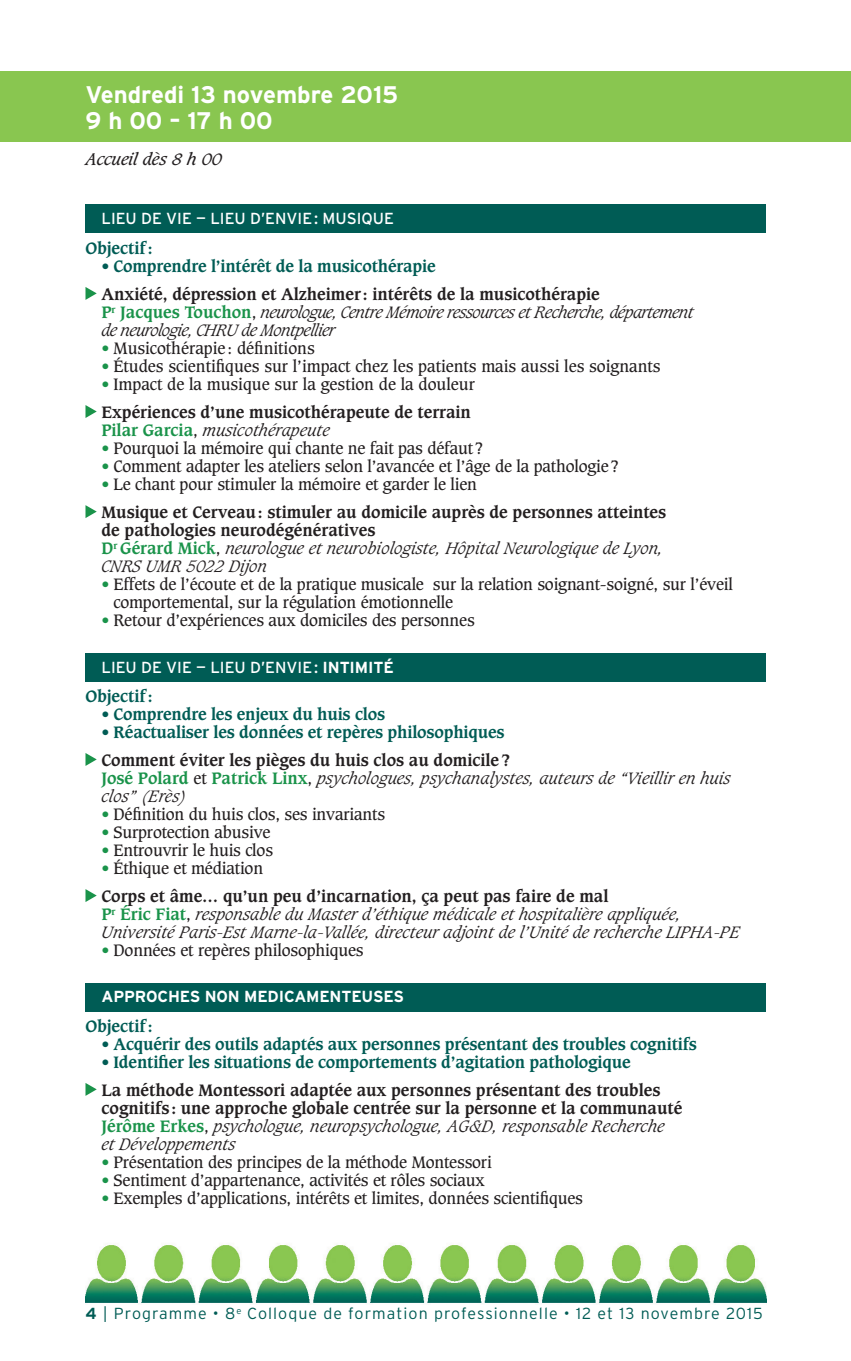
<style>
.page{position:relative;width:851px;height:1361px;background:#fff}
.page>*{position:absolute;margin:0;border:0;box-sizing:border-box;transform-origin:0 0}
.t1{font:700 24px/26px "Interstate";color:#fff}
.t2{font:16px/18px "Caxton";letter-spacing:-.01em;color:#231f20}
.t3{font:700 16px/28px "Caxton";color:#231f20}
.t4{font:italic 300 16px/18px "Caxton";color:#231f20}
.t5{font:700 16px "Caxton";letter-spacing:-.01em;color:#005c55}
.t6{font:italic 300 16px/18px "Caxton";letter-spacing:-.04em;color:#231f20}
.t7{font:300 16px "Interstate";letter-spacing:.065em;color:#005c55}
.t8{font:16px "Interstate";color:#fff}
.t9{font:700 16px "Interstate";letter-spacing:-.01em;color:#fff}
.t10{font:italic 16px "Caxton";color:#231f20}
.s1{font-weight:700;font-style:normal}
.s2{font-weight:700;font-style:normal;color:#1a934a}
.s3{font-weight:400;font-style:normal}
.s4{color:#1a934a}
.s5{font-weight:400;color:#1a934a}
.s6{font-weight:400}
.s7{font-weight:700}
.s8{font-weight:300;font-style:italic}
</style>
<div class="page">
<div style="left:85px;top:983px;width:681px;height:29px;background:#005c55"></div>
<div style="left:85px;top:653px;width:681px;height:28px;background:#005c55"></div>
<img style="left:85px;top:1244px;width:681px;height:59px">
<div style="left:0;top:71px;width:850px;height:71px;background:#89c650"></div>
<div style="left:85px;top:204px;width:681px;height:29px;background:#005c55"></div>
<svg style="left:85px;top:287px;width:12px;height:13px"></svg>
<svg style="left:85px;top:405px;width:12px;height:13px"></svg>
<svg style="left:85px;top:505px;width:12px;height:13px"></svg>
<svg style="left:85px;top:753px;width:12px;height:13px"></svg>
<svg style="left:85px;top:889px;width:12px;height:13px"></svg>
<svg style="left:85px;top:1083px;width:12px;height:13px"></svg>
<h1 class="t1" style="left:85px;top:84px;width:314px">Vendredi 13 novembre 2015<br>9 h 00 – 17 h 00</h1>
<p class="t10" style="left:85px;top:152px;width:138px">Accueil dès 8 h 00</p>
<p class="t8" style="left:101px;top:213px;width:294px">LIEU DE VIE — LIEU D’ENVIE : MUSIQUE</p>
<p class="t5" style="left:85px;top:241px;width:68px">Objectif :</p>
<p class="t5" style="left:101px;top:259px;width:335px">• Comprendre l’intérêt de la musicothérapie</p>
<p class="t6" style="left:101px;top:286px;width:593px"><span class="s1">Anxiété, dépression et Alzheimer : intérêts de la musicothérapie<br></span><span class="s2">P</span><sup>r</sup> <span class="s2">Jacques Touchon</span><span class="s3">,</span> neurologue, Centre Mémoire ressources et Recherche, département de neurologie, CHRU de Montpellier</p>
<p class="t2" style="left:101px;top:340px;width:215px"><span class="s4">•</span> Musicothérapie : définitions</p>
<p class="t2" style="left:101px;top:358px;width:560px"><span class="s4">•</span> Études scientifiques sur l’impact chez les patients mais aussi les soignants</p>
<p class="t3" style="left:101px;top:371px;width:375px"><span class="s5">•</span> <span class="s6">Impact de la musique sur la gestion de la douleur<br></span>Expériences d’une musicothérapeute de terrain</p>
<p class="t4" style="left:101px;top:422px;width:230px"><span class="s2">Pilar Garcia</span><span class="s3">,</span> musicothérapeute</p>
<p class="t2" style="left:101px;top:440px;width:383px"><span class="s4">•</span> Pourquoi la mémoire qui chante ne fait pas défaut ?</p>
<p class="t2" style="left:101px;top:458px;width:519px"><span class="s4">•</span> Comment adapter les ateliers selon l’avancée et l’âge de la pathologie ?</p>
<p class="t3" style="left:101px;top:471px;width:566px"><span class="s5">•</span> <span class="s6">Le chant pour stimuler la mémoire et garder le lien<br></span>Musique et Cerveau : stimuler au domicile auprès de personnes atteintes</p>
<p class="t4" style="left:101px;top:522px;width:563px"><span class="s1">de pathologies neurodégénératives<br></span><span class="s2">D</span><sup>r</sup> <span class="s2">Gérard Mick</span><span class="s3">,</span> neurologue et neurobiologiste, Hôpital Neurologique de Lyon,<br>CNRS UMR 5022 Dijon</p>
<p class="t2" style="left:113px;top:576px;width:620px;text-indent:-12px"><span class="s4">•</span> Effets de l’écoute et de la pratique musicale sur la relation soignant-soigné, sur l’éveil comportemental, sur la régulation émotionnelle</p>
<p class="t2" style="left:101px;top:612px;width:374px"><span class="s4">•</span> Retour d’expériences aux domiciles des personnes</p>
<p class="t8" style="left:101px;top:661px;width:294px">LIEU DE VIE — LIEU D’ENVIE : <span class="s7">INTIMITÉ</span></p>
<p class="t5" style="left:85px;top:688px;width:68px">Objectif :</p>
<p class="t5" style="left:101px;top:706px;width:285px">• Comprendre les enjeux du huis clos</p>
<p class="t5" style="left:101px;top:724px;width:404px">• Réactualiser les données et repères philosophiques</p>
<p class="t4" style="left:101px;top:752px;width:630px"><span class="s1">Comment éviter les pièges du huis clos au domicile ?<br></span><span class="s2">José Polard</span> <span class="s3">et</span> <span class="s2">Patrick Linx</span><span class="s3">,</span> psychologues, psychanalystes, auteurs de “Vieillir en huis clos” (Erès)</p>
<p class="t2" style="left:101px;top:806px;width:285px"><span class="s4">•</span> Définition du huis clos, ses invariants</p>
<p class="t2" style="left:101px;top:824px;width:170px"><span class="s4">•</span> Surprotection abusive</p>
<p class="t2" style="left:101px;top:842px;width:173px"><span class="s4">•</span> Entrouvrir le huis clos</p>
<p class="t3" style="left:101px;top:855px;width:508px"><span class="s5">•</span> <span class="s6">Éthique et médiation<br></span>Corps et âme… qu’un peu d’incarnation, ça peut pas faire de mal</p>
<p class="t4" style="left:101px;top:906px;width:639px"><span class="s2">P</span><sup>r</sup> <span class="s2">Éric Fiat</span><span class="s3">,</span> responsable du Master d’éthique médicale et hospitalière appliquée,<br>Université Paris-Est Marne-la-Vallée, directeur adjoint de l’Unité de recherche LIPHA-PE</p>
<p class="t2" style="left:101px;top:942px;width:263px"><span class="s4">•</span> Données et repères philosophiques</p>
<p class="t9" style="left:101px;top:991px;width:304px">APPROCHES NON MEDICAMENTEUSES</p>
<p class="t5" style="left:85px;top:1018px;width:68px">Objectif :</p>
<p class="t5" style="left:101px;top:1036px;width:596px">• Acquérir des outils adaptés aux personnes présentant des troubles cognitifs</p>
<p class="t5" style="left:101px;top:1054px;width:530px">• Identifier les situations de comportements d’agitation pathologique</p>
<p class="t3" style="left:101px;top:1082px;width:582px;line-height:18px">La méthode Montessori adaptée aux personnes présentant des troubles cognitifs : une approche globale centrée sur la personne et la communauté <span class="s4">Jérôme Erkes</span><span class="s6">,</span> <span class="s8">psychologue, neuropsychologue, AG&amp;D, responsable Recherche<br>et Développements</span></p>
<p class="t2" style="left:101px;top:1154px;width:391px"><span class="s4">•</span> Présentation des principes de la méthode Montessori</p>
<p class="t2" style="left:101px;top:1172px;width:384px"><span class="s4">•</span> Sentiment d’appartenance, activités et rôles sociaux</p>
<p class="t2" style="left:101px;top:1190px;width:483px"><span class="s4">•</span> Exemples d’applications, intérêts et limites, données scientifiques</p>
<p class="t7" style="left:85px;top:1304px;width:679px"><span class="s7">4</span> | Programme • 8<sup>e</sup> Colloque de formation professionnelle • 12 et 13 novembre 2015</p>
</div>
